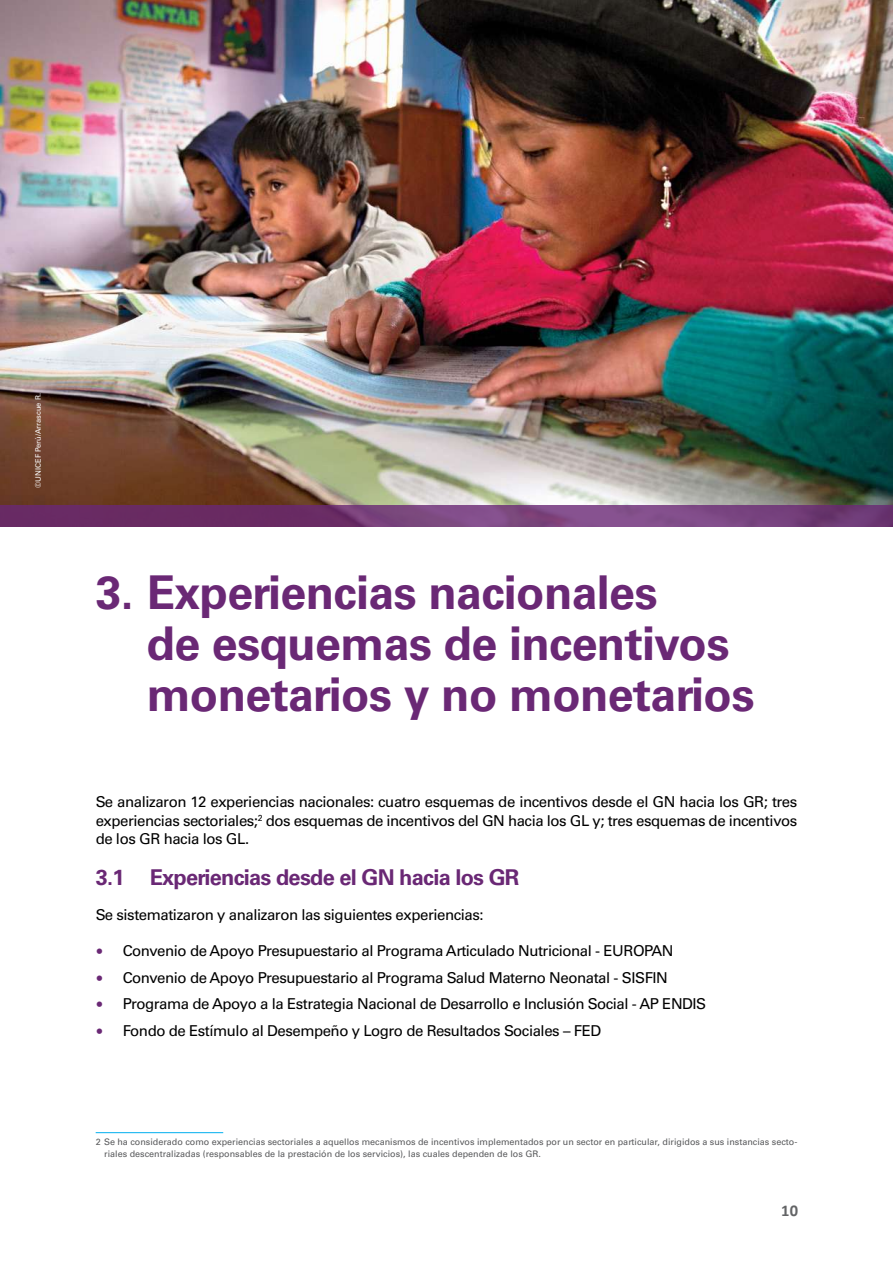
<style>
.page{position:relative;width:893px;height:1263px;background:#fff}
.page>*{position:absolute;margin:0;border:0;box-sizing:border-box;transform-origin:0 0}
.t1{font:700 46.5px/51px "Univers LT Std";letter-spacing:-.015em;color:#6a2875}
.t2{font:700 21.75px "Univers LT Std";letter-spacing:-.035em;color:#6a2875}
.t3{font:700 16.5px "Calibri";color:#636466}
.t4{font:15px/18.3px "Univers LT Std";letter-spacing:-.03em;color:#000;text-align:justify}
.t5{font:9px/12px "Univers LT Std";color:#58595b}
.t6{font:7.5px "Univers LT Std";color:#fff}
.s1{font-family:"Calibri";font-weight:700;color:#6a2875}
</style>
<div class="page">
<hr style="left:96px;top:1132px;width:127px;height:1px;background:#00aeef">
<img style="left:0;top:0;width:893px;height:505px">
<svg style="left:0;top:505px;width:893px;height:21px;background:#733b75"></svg>
<p class="t6" style="left:34px;top:488px;width:96px;rotate:-90deg">©UNICEF Perú/Arrascue R.</p>
<h1 class="t1" style="left:147px;top:567px;width:609px;text-indent:-51px">3. Experiencias nacionales<br>de esquemas de incentivos monetarios y no monetarios</h1>
<p class="t4" style="left:96px;top:793px;width:703px">Se analizaron 12 experiencias nacionales: cuatro esquemas de incentivos desde el GN hacia los GR; tres experiencias sectoriales;<sup>2</sup> dos esquemas de incentivos del GN hacia los GL y; tres esquemas de incentivos de los GR hacia los GL.</p>
<h2 class="t2" style="left:96px;top:865px;width:425px">3.1 Experiencias desde el GN hacia los GR</h2>
<p class="t4" style="left:96px;top:906px;width:389px">Se sistematizaron y analizaron las siguientes experiencias:</p>
<p class="t4" style="left:96px;top:941px;width:579px"><span class="s1">•</span> Convenio de Apoyo Presupuestario al Programa Articulado Nutricional - EUROPAN</p>
<p class="t4" style="left:96px;top:968px;width:574px"><span class="s1">•</span> Convenio de Apoyo Presupuestario al Programa Salud Materno Neonatal - SISFIN</p>
<p class="t4" style="left:96px;top:995px;width:612px"><span class="s1">•</span> Programa de Apoyo a la Estrategia Nacional de Desarrollo e Inclusión Social - AP ENDIS</p>
<p class="t4" style="left:96px;top:1022px;width:507px"><span class="s1">•</span> Fondo de Estímulo al Desempeño y Logro de Resultados Sociales – FED</p>
<p class="t5" style="left:104px;top:1135px;width:695px;text-indent:-9px">2 Se ha considerado como experiencias sectoriales a aquellos mecanismos de incentivos implementados por un sector en particular, dirigidos a sus instancias secto&shy;riales descentralizadas (responsables de la prestación de los servicios), las cuales dependen de los GR.</p>
<p class="t3" style="left:781px;top:1200px;width:18px">10</p>
</div>
